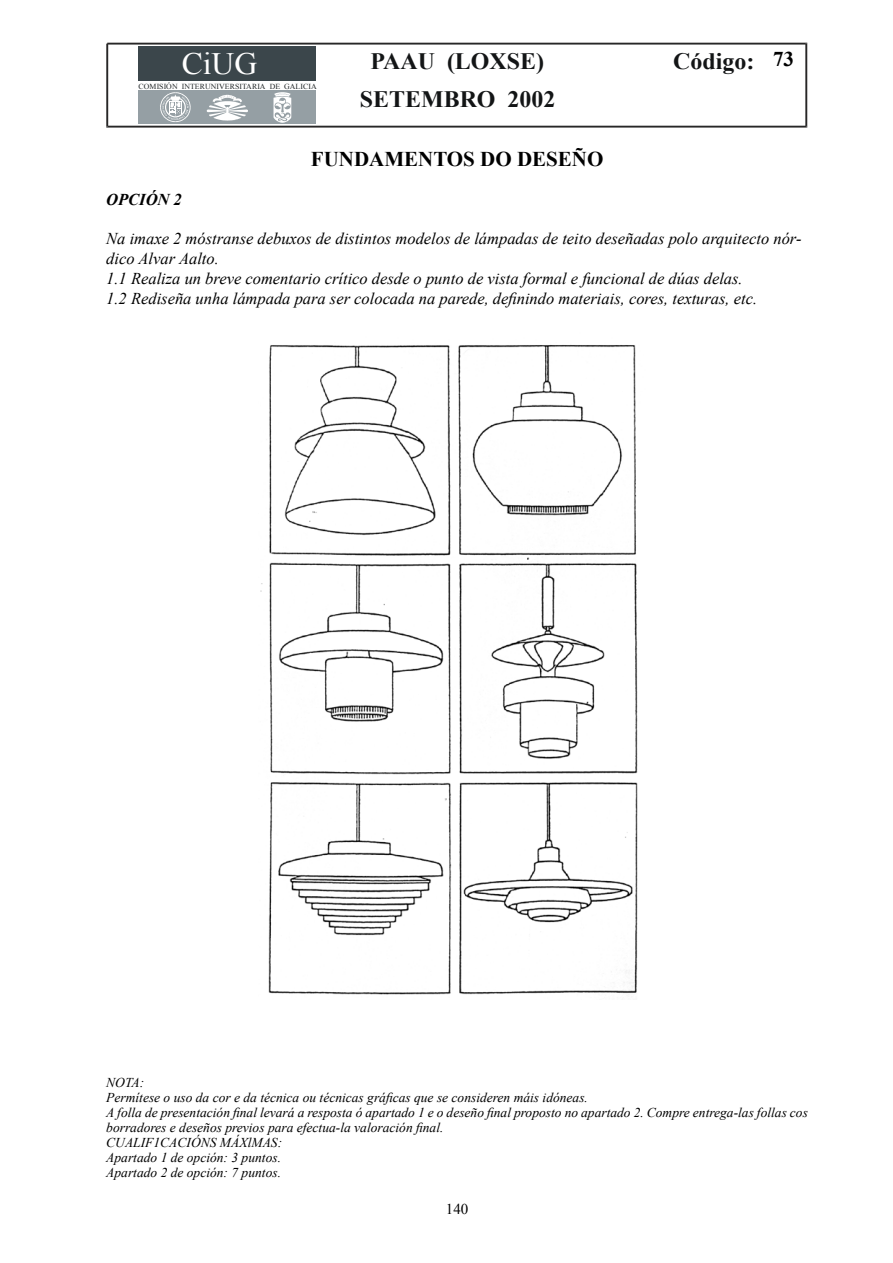
<style>
.page{position:relative;width:893px;height:1263px;background:#fff}
.page>*{position:absolute;margin:0;border:0;box-sizing:border-box;transform-origin:0 0}
.t1{font:31.05px "Times New Roman";color:#fff}
.t2{font:700 23.4px "Times New Roman";color:#131516}
.t3{font:700 21px "Times New Roman";color:#000}
.t4{font:italic 16.5px/19.8px "Times New Roman";color:#000}
.t5{font:italic 700 16.5px "Times New Roman";color:#000}
.t6{font:15px "Times New Roman";color:#000}
.t7{font:italic 13.5px/15px "Times New Roman";color:#000}
.t8{font:7.65px "Times New Roman";letter-spacing:.005em;color:#212628}
</style>
<div class="page">
<svg style="left:106px;top:43px;width:701px;height:85px"></svg>
<img style="left:260px;top:345px;width:378px;height:650px">
<h1 class="t1" style="left:182px;top:43px;width:77px">CiUG</h1>
<p class="t8" style="left:139px;top:81px;width:180px">COMISIÓN INTERUNIVERSITARIA DE GALICIA</p>
<h2 class="t2" style="left:370px;top:45px;width:175px">PAAU (LOXSE)</h2>
<h2 class="t2" style="left:673px;top:45px;width:83px">Código:</h2>
<h2 class="t2" style="left:360px;top:83px;width:197px">SETEMBRO 2002</h2>
<h3 class="t3" style="left:311px;top:144px;width:294px">FUNDAMENTOS DO DESEÑO</h3>
<h3 class="t3" style="left:773px;top:45px;width:22px">73</h3>
<p class="t5" style="left:106px;top:188px;width:77px">OPCIÓN 2</p>
<p class="t4" style="left:106px;top:229px;width:697px">Na imaxe 2 móstranse debuxos de distintos modelos de lámpadas de teito deseñadas polo arquitecto nór&shy;dico Alvar Aalto.<br>1.1 Realiza un breve comentario crítico desde o punto de vista formal e funcional de dúas delas.<br>1.2 Rediseña unha lámpada para ser colocada na parede, definindo materiais, cores, texturas, etc.</p>
<p class="t7" style="left:106px;top:1074px;width:703px">NOTA:<br>Permítese o uso da cor e da técnica ou técnicas gráficas que se consideren máis idóneas.<br>A folla de presentación final levará a resposta ó apartado 1 e o deseño final proposto no apartado 2. Compre entrega-las follas cos borradores e deseños previos para efectua-la valoración final.<br>CUALIF1CACIÓNS MÁXlMAS:<br>Apartado 1 de opción: 3 puntos.<br>Apartado 2 de opción: 7 puntos.</p>
<p class="t6" style="left:446px;top:1199px;width:24px">140</p>
</div>
